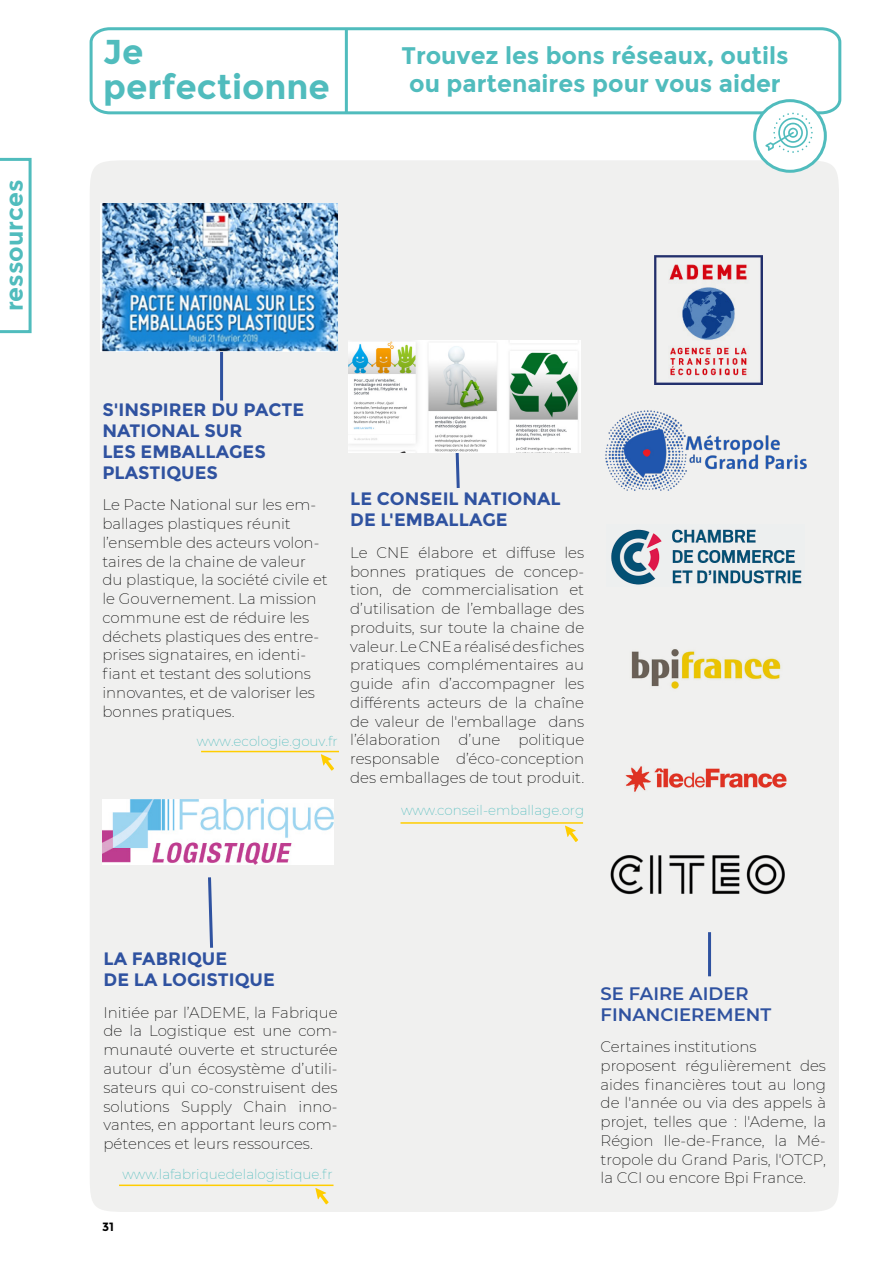
<style>
.page{position:relative;width:893px;height:1263px;background:#fff}
.page>*{position:absolute;margin:0;border:0;box-sizing:border-box;transform-origin:0 0}
.t1{font:700 34.5px/34.5px "Montserrat";color:#50bcbd}
.t2{font:700 24px/28.8px "Montserrat";color:#50bcbd;text-align:center}
.t3{font:700 18px/21px "Montserrat";color:#2f52a0}
.t4{font:600 18px/21px "Montserrat";color:#2f52a0}
.t5{font:200 15px/18.8px "Montserrat";color:#000}
.t6{font:200 13.5px "Montserrat";color:#50bcbd}
.t7{font:700 12px "Montserrat";color:#000}
</style>
<div class="page">
<div style="left:90px;top:160px;width:749px;height:1052px;background:#f0f0ef;border-radius:35px"></div>
<svg style="left:89px;top:27px;width:753px;height:89px"></svg>
<hr style="left:345px;top:29px;width:3px;height:84px;background:#50bcbd">
<div style="left:755px;top:101px;width:70px;height:70px;background:#fff;border-radius:50%"></div>
<div style="left:753px;top:99px;width:74px;height:74px;border:3px solid #50bcbd;border-radius:50%"></div>
<svg style="left:765px;top:113px;width:48px;height:40px"></svg>
<img style="left:655px;top:256px;width:108px;height:129px">
<img style="left:631px;top:649px;width:150px;height:40px">
<img style="left:611px;top:529px;width:191px;height:56px">
<img style="left:605px;top:410px;width:202px;height:81px">
<img style="left:625px;top:766px;width:162px;height:26px">
<hr style="left:708px;top:932px;width:3px;height:44px;background:#2f52a0">
<svg style="left:0;top:158px;width:32px;height:175px"></svg>
<hr style="left:220px;top:299px;width:3px;height:102px;background:#2f52a0">
<img style="left:101px;top:203px;width:237px;height:149px">
<hr style="left:201px;top:751px;width:138px;height:1px;background:#ffcd00">
<svg style="left:321px;top:754px;width:13px;height:17px"></svg>
<svg style="left:453px;top:452px;width:8px;height:36px"></svg>
<img style="left:349px;top:340px;width:231px;height:112px">
<hr style="left:400px;top:822px;width:183px;height:2px;background:#ffcd00">
<svg style="left:565px;top:825px;width:13px;height:17px"></svg>
<svg style="left:208px;top:877px;width:5px;height:71px"></svg>
<img style="left:102px;top:800px;width:232px;height:65px">
<hr style="left:119px;top:1184px;width:214px;height:2px;background:#ffcd00">
<svg style="left:315px;top:1188px;width:14px;height:16px"></svg>
<img style="left:610px;top:856px;width:175px;height:39px">
<h2 class="t2" style="left:0;top:311px;width:133px;rotate:-90deg">ressources</h2>
<h1 class="t1" style="left:103px;top:35px;width:228px">Je perfectionne</h1>
<h2 class="t2" style="left:401px;top:41px;width:389px">Trouvez les bons réseaux, outils ou partenaires pour vous aider</h2>
<p class="t3" style="left:102px;top:399px;width:203px">S'INSPIRER DU PACTE<br>NATIONAL SUR<br>LES EMBALLAGES<br>PLASTIQUES</p>
<p class="t5" style="left:102px;top:495px;width:227px">Le Pacte National sur les em&shy;ballages plastiques réunit l’ensemble des acteurs volon&shy;taires de la chaine de valeur du plastique, la société civile et le Gouvernement. La mission commune est de réduire les déchets plastiques des entre&shy;prises signataires, en identi&shy;fiant et testant des solutions innovantes, et de valoriser les bonnes pratiques.</p>
<p class="t6" style="left:197px;top:732px;width:142px">www.ecologie.gouv.fr</p>
<p class="t3" style="left:350px;top:489px;width:212px">LE CONSEIL NATIONAL<br>DE L'EMBALLAGE</p>
<p class="t5" style="left:350px;top:543px;width:236px;text-align:justify">Le CNE élabore et diffuse les bonnes pratiques de concep&shy;tion, de commercialisation et d’utilisation de l’emballage des produits, sur toute la chaine de valeur. Le CNE a réalisé des fiches pratiques complémentaires au guide afin d’accompagner les différents acteurs de la chaîne de valeur de l'emballage dans l’élaboration d’une politique responsable d’éco-conception des emballages de tout produit.</p>
<p class="t6" style="left:401px;top:801px;width:185px">www.conseil-emballage.org</p>
<p class="t3" style="left:104px;top:948px;width:173px">LA FABRIQUE<br>DE LA LOGISTIQUE</p>
<p class="t5" style="left:104px;top:1002px;width:236px;text-align:justify">Initiée par l’ADEME, la Fabrique de la Logistique est une com&shy;munauté ouverte et structurée autour d’un écosystème d’utili&shy;sateurs qui co-construisent des solutions Supply Chain inno&shy;vantes, en apportant leurs com&shy;pétences et leurs ressources.</p>
<p class="t6" style="left:122px;top:1164px;width:212px">www.lafabriquedelalogistique.fr</p>
<p class="t7" style="left:102px;top:1220px;width:13px">31</p>
<p class="t4" style="left:601px;top:982px;width:172px">SE FAIRE AIDER<br>FINANCIEREMENT</p>
<p class="t5" style="left:601px;top:1037px;width:227px">Certaines institutions proposent régulièrement des aides financières tout au long de l'année ou via des appels à projet, telles que : l'Ademe, la<br>Région Ile-de-France, la Mé&shy;tropole du Grand Paris, l'OTCP, la CCI ou encore Bpi France.</p>
</div>
